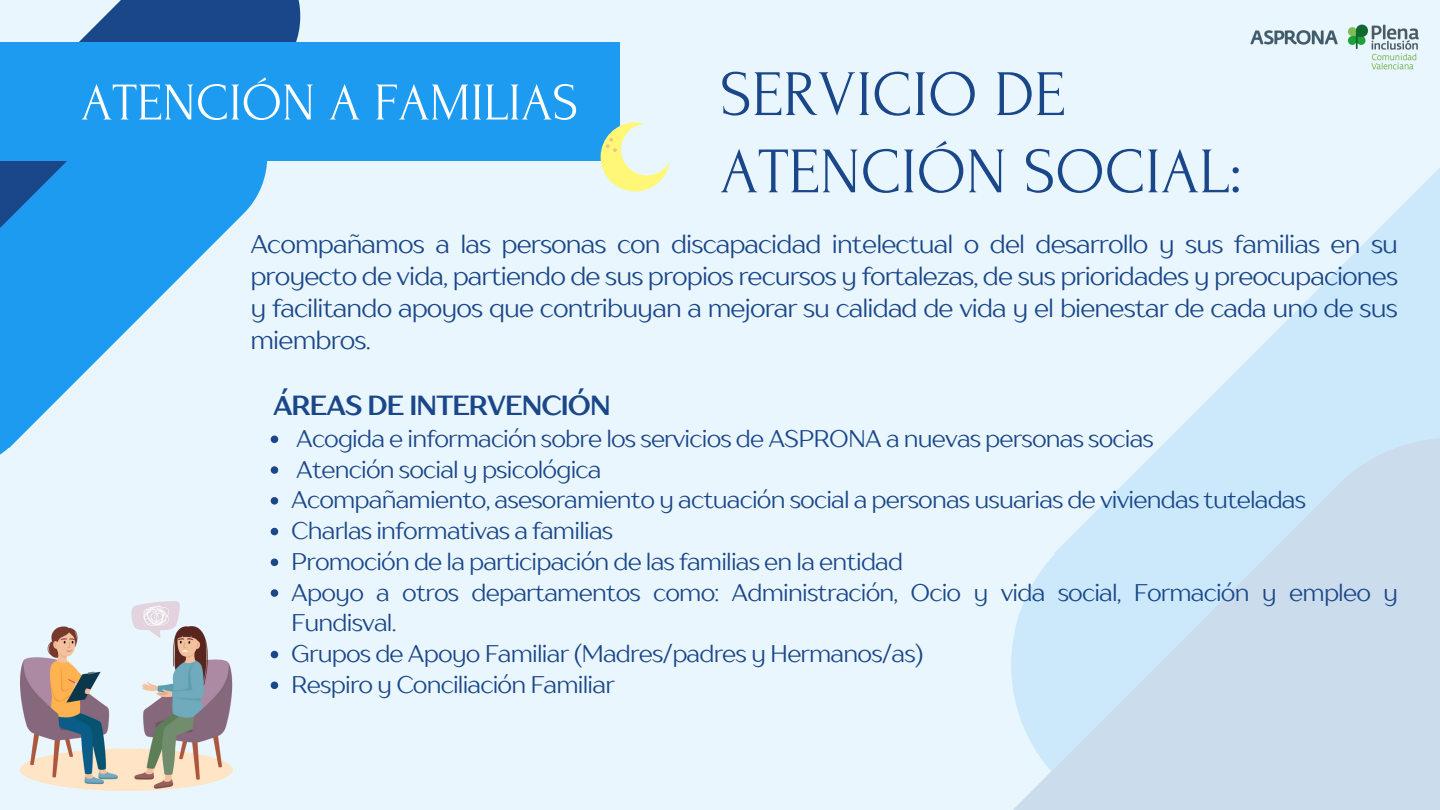
<style>
.page{position:relative;width:1440px;height:810px;background:#eaf6fd}
.page>*{position:absolute;margin:0;border:0;box-sizing:border-box;transform-origin:0 0}
.t1{font:64.8px/77.2px "Forum";color:#1a4789}
.t2{font:52.9px "Forum";color:#fff}
.t3{font:700 27.5px "TT Drugs";letter-spacing:-.035em;color:#1a4789}
.t4{font:25.5px/32.2px "TT Drugs";letter-spacing:-.035em;color:#1a4789;text-align:justify}
.t5{font:24px/30.8px "TT Drugs";letter-spacing:-.035em;color:#1a4789}
</style>
<div class="page">
<svg style="left:79px;top:0;width:222px;height:42px;fill:#1a4789"></svg>
<svg style="left:0;top:161px;width:275px;height:310px;fill:#1d9bf0"></svg>
<div style="left:0;top:42px;width:620px;height:119px;background:#1d9bf0"></div>
<svg style="left:601px;top:122px;width:68px;height:69px"></svg>
<svg style="left:1186px;top:167px;width:254px;height:254px"></svg>
<svg style="left:1011px;top:421px;width:429px;height:389px;fill:#cbdcec"></svg>
<img style="left:21px;top:601px;width:212px;height:190px">
<svg style="left:271px;top:436px;width:7px;height:7px"></svg>
<svg style="left:271px;top:466px;width:7px;height:8px"></svg>
<svg style="left:271px;top:497px;width:7px;height:8px"></svg>
<svg style="left:271px;top:528px;width:7px;height:7px"></svg>
<svg style="left:271px;top:559px;width:7px;height:7px"></svg>
<svg style="left:271px;top:589px;width:7px;height:8px"></svg>
<svg style="left:271px;top:651px;width:7px;height:7px"></svg>
<svg style="left:271px;top:682px;width:7px;height:7px"></svg>
<img style="left:1250px;top:24px;width:169px;height:46px">
<p class="t2" style="left:81px;top:74px;width:499px">ATENCIÓN A FAMILIAS</p>
<p class="t1" style="left:720px;top:57px;width:524px">SERVICIO DE<br>ATENCIÓN SOCIAL:</p>
<p class="t4" style="left:250px;top:227px;width:1149px">Acompañamos a las personas con discapacidad intelectual o del desarrollo y sus familias en su proyecto de vida, partiendo de sus propios recursos y fortalezas, de sus prioridades y preocupaciones y facilitando apoyos que contribuyan a mejorar su calidad de vida y el bienestar de cada uno de sus miembros.</p>
<p class="t3" style="left:273px;top:389px;width:339px">ÁREAS DE INTERVENCIÓN</p>
<p class="t5" style="left:296px;top:423px;width:859px">Acogida e información sobre los servicios de ASPRONA a nuevas personas socias</p>
<p class="t5" style="left:296px;top:453px;width:307px">Atención social y psicológica</p>
<p class="t5" style="left:291px;top:484px;width:1016px">Acompañamiento, asesoramiento y actuación social a personas usuarias de viviendas tuteladas</p>
<p class="t5" style="left:291px;top:515px;width:324px">Charlas informativas a familias</p>
<p class="t5" style="left:291px;top:546px;width:614px">Promoción de la participación de las familias en la entidad</p>
<p class="t5" style="left:291px;top:576px;width:1109px">Apoyo a otros departamentos como: Administración, Ocio y vida social, Formación y empleo y<br>Fundisval.</p>
<p class="t5" style="left:291px;top:638px;width:634px">Grupos de Apoyo Familiar (Madres/padres y Hermanos/as)</p>
<p class="t5" style="left:291px;top:669px;width:325px">Respiro y Conciliación Familiar</p>
</div>
